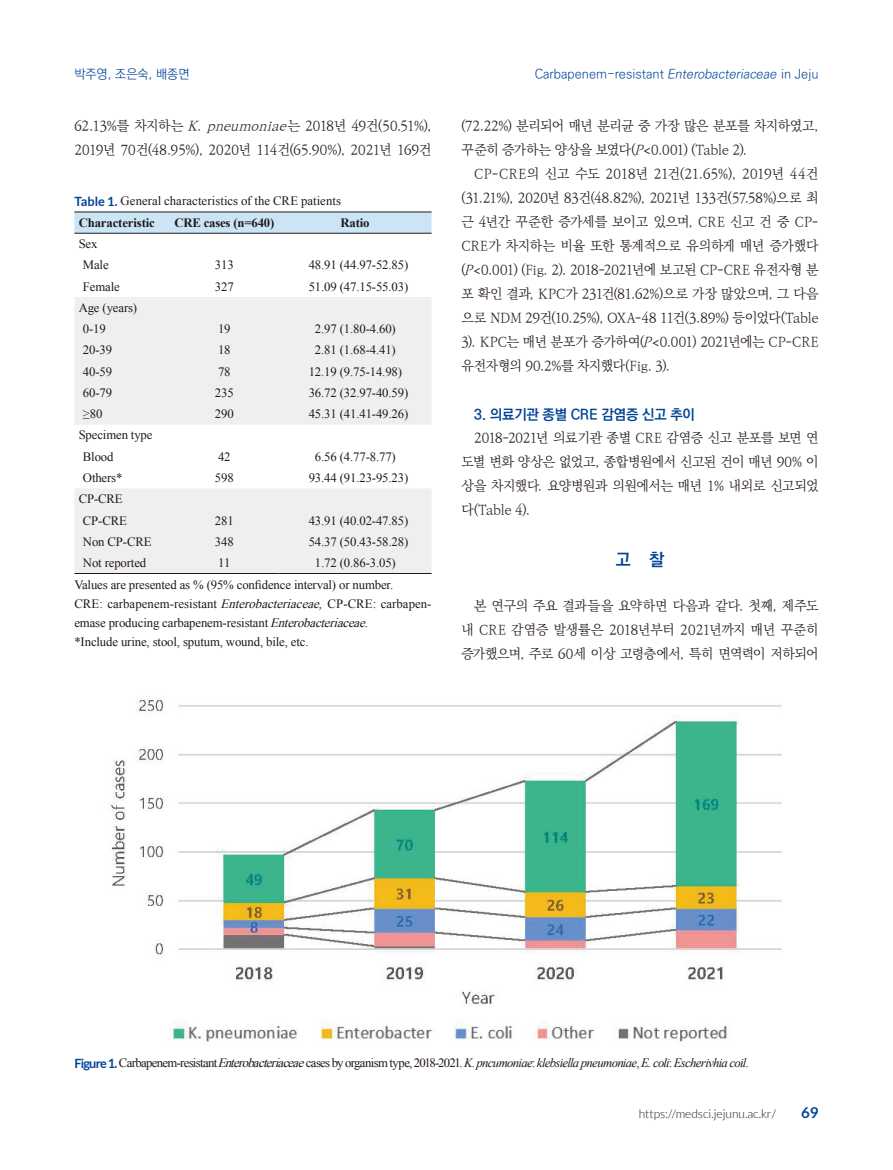
<style>
.page{position:relative;width:893px;height:1170px;background:#fff}
.page>*{position:absolute;margin:0;border:0;box-sizing:border-box;transform-origin:0 0}
.서론{font:700 17.25px "Ko Pub Dotum";color:#004498}
.t1{font:700 15px "Lato";color:#004498}
._1{font:700 14.25px "Ko Pub Dotum";letter-spacing:-.015em;color:#004498}
.본문-text{font:300 13.5px/24px "Ko Pub Batang";letter-spacing:-.02em;color:#231916;text-align:justify}
.표내용{font:12.75px/19.2px "Times New Roman";letter-spacing:-.01em;color:#231916}
.표그림{font:12.75px "Times New Roman";letter-spacing:-.04em;color:#231916}
.t2{font:300 12.75px "Ko Pub Dotum";color:#004498}
.표그림-2{font:12.75px "Times New Roman";letter-spacing:.005em;color:#231916}
.표머리{font:700 12.75px "Times New Roman";letter-spacing:-.01em;color:#231916}
.t3{font:300 12px "Lato";color:#231916}
.s1{font-style:italic}
.s2{font-family:"Segoe UI";font-weight:400}
.s3{font-family:"Lato";font-weight:700;color:#004498}
</style>
<div class="page">
<img style="left:109px;top:697px;width:673px;height:345px">
<div style="left:74px;top:213px;width:358px;height:20px;background:#cbe5f7"></div>
<svg style="left:75px;top:297px;width:356px;height:276px;fill:#efeff0"></svg>
<hr style="left:74px;top:212px;width:96px;height:1px;background:#231916">
<hr style="left:170px;top:212px;width:109px;height:1px;background:#231916">
<hr style="left:279px;top:212px;width:153px;height:1px;background:#231916">
<hr style="left:74px;top:233px;width:96px;height:1px;background:#231916">
<hr style="left:170px;top:233px;width:109px;height:1px;background:#231916">
<hr style="left:279px;top:233px;width:153px;height:1px;background:#231916">
<hr style="left:74px;top:573px;width:96px;height:1px;background:#231916">
<hr style="left:170px;top:573px;width:109px;height:1px;background:#231916">
<hr style="left:279px;top:573px;width:153px;height:1px;background:#231916">
<p class="t2" style="left:74px;top:68px;width:117px">박주영, 조은숙, 배종면</p>
<p class="본문-text" style="left:74px;top:114px;width:359px">62.13%를 차지하는 <span class="s1">K. pneumoniae</span>는 2018년 49건(50.51%),<br>2019년 70건(48.95%), 2020년 114건(65.90%), 2021년 169건</p>
<p class="본문-text" style="left:461px;top:114px;width:359px">(72.22%) 분리되어 매년 분리균 중 가장 많은 분포를 차지하였고, 꾸준히 증가하는 양상을 보였다(<span class="s1">P</span><span class="s2">&lt;</span>0.001) (Table 2).</p>
<p class="본문-text" style="left:461px;top:162px;width:359px;text-indent:13px">CP-CRE의 신고 수도 2018년 21건(21.65%), 2019년 44건 (31.21%), 2020년 83건(48.82%), 2021년 133건(57.58%)으로 최 근 4년간 꾸준한 증가세를 보이고 있으며, CRE 신고 건 중 CP-CRE가 차지하는 비율 또한 통계적으로 유의하게 매년 증가했다 (<span class="s1">P</span><span class="s2">&lt;</span>0.001) (Fig. 2). 2018-2021년에 보고된 CP-CRE 유전자형 분 포 확인 결과, KPC가 231건(81.62%)으로 가장 많았으며, 그 다음 으로 NDM 29건(10.25%), OXA-48 11건(3.89%) 등이었다(Table 3). KPC는 매년 분포가 증가하여(<span class="s1">P</span><span class="s2">&lt;</span>0.001) 2021년에는 CP-CRE 유전자형의 90.2%를 차지했다(Fig. 3).</p>
<p class="_1" style="left:474px;top:407px;width:222px">3. 의료기관 종별 CRE 감염증 신고 추이</p>
<p class="본문-text" style="left:461px;top:426px;width:359px;text-indent:13px">2018-2021년 의료기관 종별 CRE 감염증 신고 분포를 보면 연 도별 변화 양상은 없었고, 종합병원에서 신고된 건이 매년 90% 이 상을 차지했다. 요양병원과 의원에서는 매년 1% 내외로 신고되었 다(Table 4).</p>
<p class="서론" style="left:616px;top:551px;width:50px">고 찰</p>
<p class="본문-text" style="left:461px;top:594px;width:359px;text-indent:13px">본 연구의 주요 결과들을 요약하면 다음과 같다. 첫째, 제주도 내 CRE 감염증 발생률은 2018년부터 2021년까지 매년 꾸준히 증가했으며, 주로 60세 이상 고령층에서, 특히 면역력이 저하되어</p>
<p class="t2" style="left:535px;top:68px;width:285px">Carbapenem-resistant <span class="s1">Enterobacteriaceae</span> in Jeju</p>
<p class="표그림-2" style="left:74px;top:192px;width:268px"><span class="s3">Table 1.</span> General characteristics of the CRE patients</p>
<p class="표머리" style="left:79px;top:213px;width:78px">Characteristic</p>
<p class="표머리" style="left:174px;top:213px;width:101px">CRE cases (n=640)</p>
<p class="표머리" style="left:340px;top:213px;width:31px">Ratio</p>
<p class="표내용" style="left:79px;top:234px;width:20px">Sex</p>
<p class="표내용" style="left:83px;top:255px;width:27px">Male</p>
<p class="표내용" style="left:215px;top:255px;width:20px">313</p>
<p class="표내용" style="left:309px;top:255px;width:101px">48.91 (44.97-52.85)</p>
<p class="표내용" style="left:83px;top:276px;width:38px">Female</p>
<p class="표내용" style="left:215px;top:276px;width:20px">327</p>
<p class="표내용" style="left:309px;top:276px;width:101px">51.09 (47.15-55.03)</p>
<p class="표내용" style="left:79px;top:298px;width:60px">Age (years)</p>
<p class="표내용" style="left:83px;top:319px;width:24px">0-19</p>
<p class="표내용" style="left:218px;top:319px;width:14px">19</p>
<p class="표내용" style="left:315px;top:319px;width:82px">2.97 (1.80-4.60)</p>
<p class="표내용" style="left:83px;top:340px;width:31px">20-39</p>
<p class="표내용" style="left:218px;top:340px;width:14px">18</p>
<p class="표내용" style="left:315px;top:340px;width:82px">2.81 (1.68-4.41)</p>
<p class="표내용" style="left:83px;top:361px;width:31px">40-59</p>
<p class="표내용" style="left:218px;top:361px;width:14px">78</p>
<p class="표내용" style="left:309px;top:361px;width:95px">12.19 (9.75-14.98)</p>
<p class="표내용" style="left:83px;top:383px;width:31px">60-79</p>
<p class="표내용" style="left:215px;top:383px;width:20px">235</p>
<p class="표내용" style="left:309px;top:383px;width:101px">36.72 (32.97-40.59)</p>
<p class="표내용" style="left:83px;top:404px;width:21px">≥80</p>
<p class="표내용" style="left:215px;top:404px;width:20px">290</p>
<p class="표내용" style="left:309px;top:404px;width:101px">45.31 (41.41-49.26)</p>
<p class="표내용" style="left:79px;top:425px;width:75px">Specimen type</p>
<p class="표내용" style="left:83px;top:446px;width:32px">Blood</p>
<p class="표내용" style="left:218px;top:446px;width:14px">42</p>
<p class="표내용" style="left:315px;top:446px;width:82px">6.56 (4.77-8.77)</p>
<p class="표내용" style="left:83px;top:468px;width:41px">Others*</p>
<p class="표내용" style="left:215px;top:468px;width:20px">598</p>
<p class="표내용" style="left:309px;top:468px;width:101px">93.44 (91.23-95.23)</p>
<p class="표내용" style="left:79px;top:489px;width:46px">CP-CRE</p>
<p class="표내용" style="left:83px;top:510px;width:46px">CP-CRE</p>
<p class="표내용" style="left:215px;top:510px;width:20px">281</p>
<p class="표내용" style="left:309px;top:510px;width:101px">43.91 (40.02-47.85)</p>
<p class="표내용" style="left:83px;top:531px;width:70px">Non CP-CRE</p>
<p class="표내용" style="left:215px;top:531px;width:20px">348</p>
<p class="표내용" style="left:309px;top:531px;width:101px">54.37 (50.43-58.28)</p>
<p class="표내용" style="left:83px;top:553px;width:65px">Not reported</p>
<p class="표내용" style="left:218px;top:553px;width:14px">11</p>
<p class="표내용" style="left:315px;top:553px;width:82px">1.72 (0.86-3.05)</p>
<p class="표내용" style="left:74px;top:574px;width:320px">Values are presented as % (95% confidence interval) or number.</p>
<p class="표내용" style="left:74px;top:593px;width:359px">CRE: carbapenem-resistant <span class="s1">Enterobacteriaceae,</span> CP-CRE: carbapen&shy;emase producing carbapenem-resistant <span class="s1">Enterobacteriaceae.</span></p>
<p class="표내용" style="left:74px;top:632px;width:236px">*Include urine, stool, sputum, wound, bile, etc.</p>
<p class="표그림" style="left:74px;top:1054px;width:676px"><span class="s3">Figure 1.</span> Carbapenem-resistant <span class="s1">Enterobacteriaceae</span>cases by organism type, 2018-2021. <span class="s1">K</span>. <span class="s1">pncumoniae</span>: <span class="s1">klebsiella pneumoniae</span>, <span class="s1">E. coli</span>: <span class="s1">Escherivhia coil</span>.</p>
<p class="t3" style="left:639px;top:1107px;width:139px">https://medsci.jejunu.ac.kr/</p>
<p class="t1" style="left:801px;top:1103px;width:19px">69</p>
</div>
